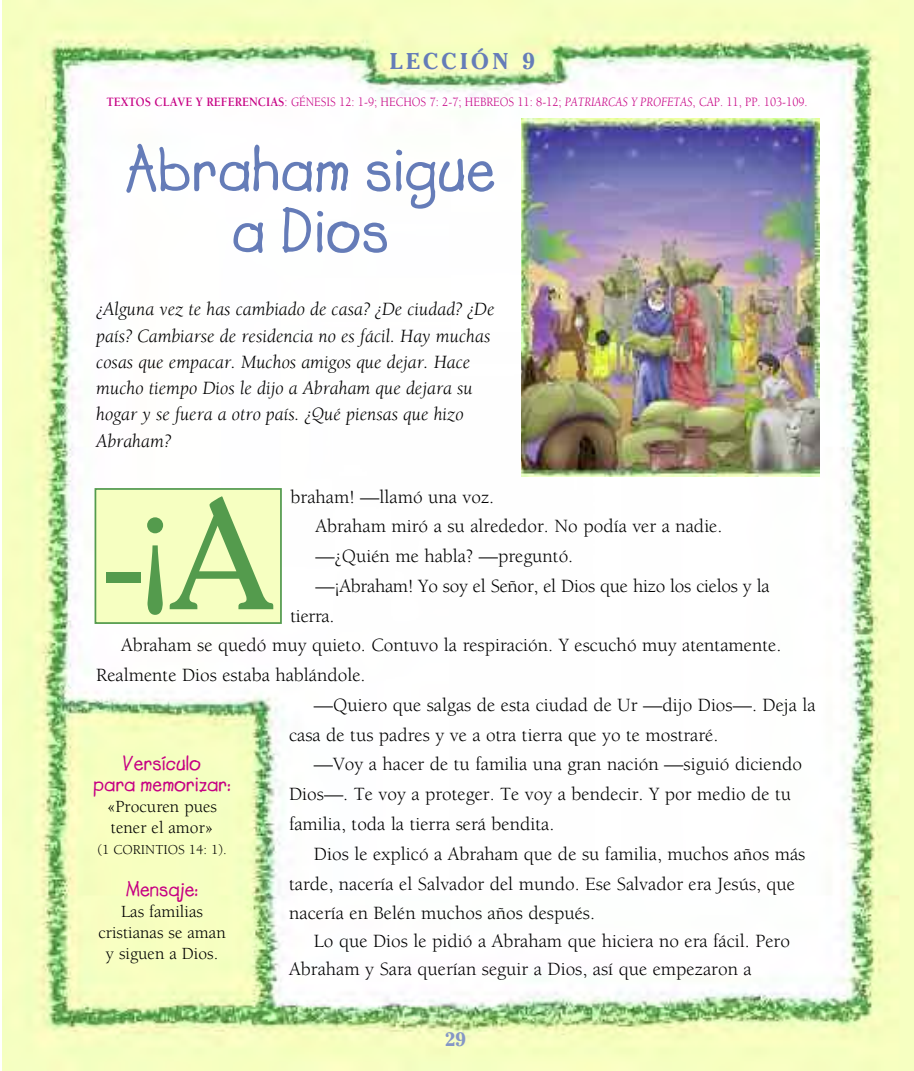
<style>
.page{position:relative;width:914px;height:1071px;background:#fff}
.page>*{position:absolute;margin:0;border:0;box-sizing:border-box;transform-origin:0 0}
.t1{font:131.25px "Cheltenham";color:#549b4d}
.t2{font:700 63px/61.2px "Lemonade";color:#657cb8;text-align:center}
.t3{font:700 22.75px "Cheltenham";letter-spacing:.15em;color:#657cb8}
.t4{font:700 21px/21px "Lemonade";color:#c60083;text-align:center}
.t5{font:19.25px/28px "Berkeley";color:#000}
.t6{font:italic 19.25px/26.2px "Berkeley";color:#000}
.t7{font:700 19.25px "Cheltenham";color:#8496c6}
.t8{font:17.5px/21px "Berkeley";color:#000}
.t9{font:14px "Berkeley";color:#000}
.t10{font:13.12px "Berkeley";color:#c60083;scale:.9 1}
.s1{font-weight:700}
.s2{font-style:italic}
.s3{font-size:155.4px}
</style>
<div class="page">
<img style="left:3px;top:0;width:911px;height:1071px">
<img style="left:521px;top:119px;width:298px;height:357px">
<div style="left:96px;top:490px;width:184px;height:132px;background:#f6ffc1"></div>
<div style="left:94px;top:488px;width:188px;height:136px;border:2px solid #549b4d"></div>
<p class="t3" style="left:390px;top:53px;width:146px">LECCIÓN 9</p>
<p class="t10" style="left:106px;top:96px;width:780px"><span class="s1">TEXTOS CLAVE Y REFERENCIAS</span>: GÉNESIS 12: 1-9; HECHOS 7: 2-7; HEBREOS 11: 8-12; <span class="s2">PATRIARCAS Y PROFETAS</span>, CAP. 11, PP. 103-109.</p>
<h2 class="t2" style="left:125px;top:138px;width:373px">Abraham sigue a Dios</h2>
<p class="t6" style="left:96px;top:298px;width:400px">¿Alguna vez te has cambiado de casa? ¿De ciudad? ¿De país? Cambiarse de residencia no es fácil. Hay muchas cosas que empacar. Muchos amigos que dejar. Hace mucho tiempo Dios le dijo a Abraham que dejara su hogar y se fuera a otro país. ¿Qué piensas que hizo Abraham?</p>
<p class="t5" style="left:290px;top:484px;width:205px">braham! —llamó una voz.</p>
<p class="t5" style="left:315px;top:514px;width:408px">Abraham miró a su alrededor. No podía ver a nadie.</p>
<p class="t5" style="left:315px;top:544px;width:259px">—¿Quién me habla? —preguntó.</p>
<p class="t5" style="left:315px;top:574px;width:456px">—¡Abraham! Yo soy el Señor, el Dios que hizo los cielos y la</p>
<p class="t5" style="left:290px;top:603px;width:45px">tierra.</p>
<p class="t5" style="left:121px;top:633px;width:661px">Abraham se quedó muy quieto. Contuvo la respiración. Y escuchó muy atentamente.</p>
<p class="t5" style="left:96px;top:663px;width:271px">Realmente Dios estaba hablándole.</p>
<p class="t5" style="left:314px;top:693px;width:503px">—Quiero que salgas de esta ciudad de Ur —dijo Dios—. Deja la</p>
<p class="t5" style="left:289px;top:722px;width:431px">casa de tus padres y ve a otra tierra que yo te mostraré.</p>
<p class="t5" style="left:314px;top:752px;width:489px">—Voy a hacer de tu familia una gran nación —siguió diciendo</p>
<p class="t5" style="left:289px;top:782px;width:503px">Dios—. Te voy a proteger. Te voy a bendecir. Y por medio de tu</p>
<p class="t5" style="left:289px;top:812px;width:267px">familia, toda la tierra será bendita.</p>
<p class="t5" style="left:314px;top:841px;width:493px">Dios le explicó a Abraham que de su familia, muchos años más</p>
<p class="t5" style="left:289px;top:871px;width:507px">tarde, nacería el Salvador del mundo. Ese Salvador era Jesús, que</p>
<p class="t5" style="left:289px;top:901px;width:307px">nacería en Belén muchos años después.</p>
<p class="t5" style="left:289px;top:929px;width:502px;text-indent:25px">Lo que Dios le pidió a Abraham que hiciera no era fácil. Pero<br>Abraham y Sara querían seguir a Dios, así que empezaron a</p>
<h1 class="t1" style="left:106px;top:473px;width:167px">-¡<span class="s3">A</span></h1>
<p class="t4" style="left:93px;top:752px;width:139px">Versículo<br>para memorizar:</p>
<p class="t8" style="left:107px;top:797px;width:111px">«Procuren pues tener el amor»</p>
<p class="t9" style="left:97px;top:844px;width:131px">(1 CORINTIOS 14: 1).</p>
<p class="t4" style="left:126px;top:878px;width:74px">Mensaje:</p>
<p class="t8" style="left:98px;top:902px;width:129px;text-align:center">Las familias cristianas se aman y siguen a Dios.</p>
<p class="t7" style="left:444px;top:1033px;width:23px">29</p>
</div>
